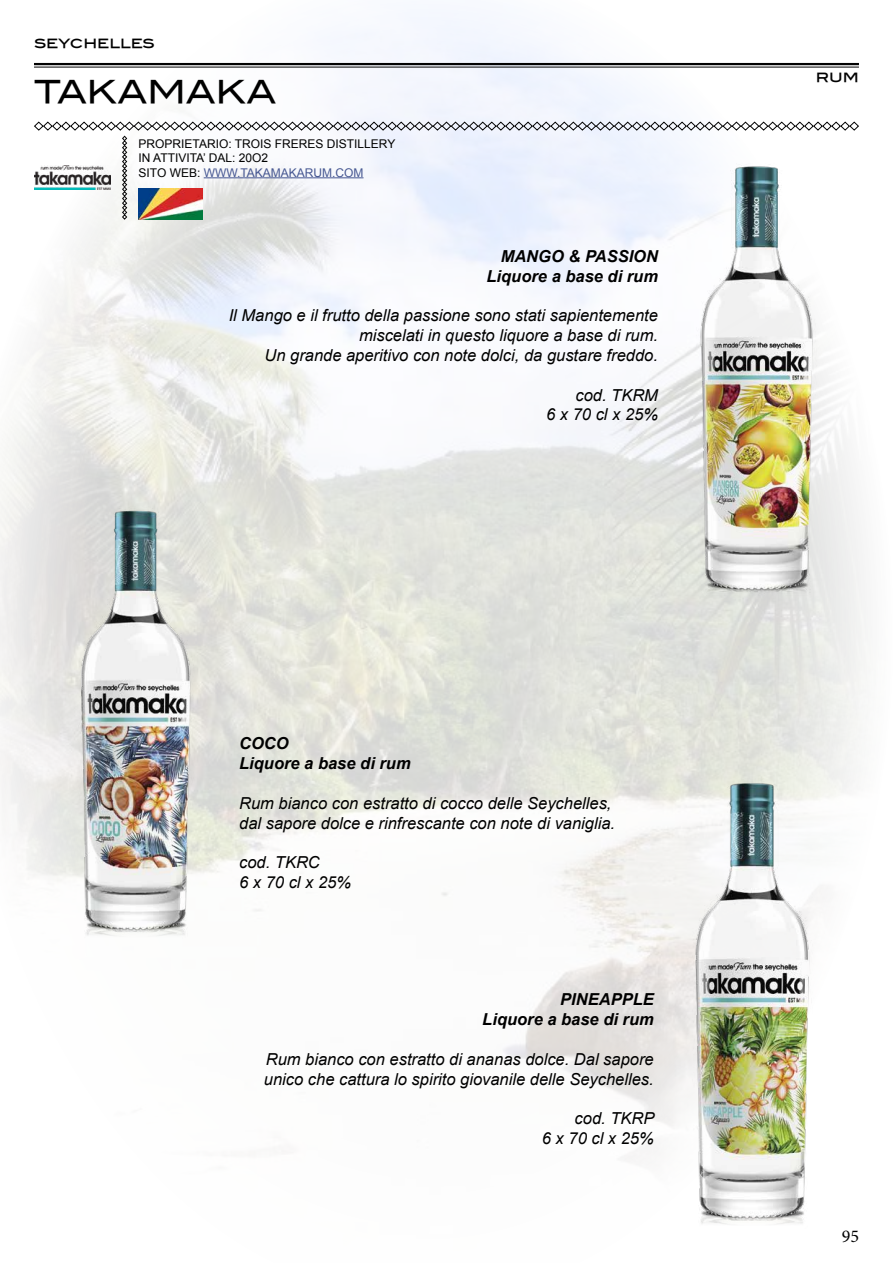
<style>
.page{position:relative;width:893px;height:1263px;background:#fff}
.page>*{position:absolute;margin:0;border:0;box-sizing:border-box;transform-origin:0 0}
.t1{font:31.5px "Blair Md ITCTT Medium";letter-spacing:-.01em;color:#000}
.t2{font:18px "Minion Pro";color:#000}
.t3{font:italic 16.5px/19.8px "Arial";color:#000;text-align:right}
.t4{font:italic 700 16.5px/19.8px "Arial";color:#000;text-align:right}
.t5{font:15px "Blair Md ITCTT Medium";color:#000}
.t6{font:12px/14.4px "Arial";color:#000}
.s1{color:#465792}
</style>
<div class="page">
<hr style="left:34px;top:63px;width:825px;height:2px;background:#030303">
<hr style="left:34px;top:67px;width:825px;height:1px;background:#030303">
<svg style="left:34px;top:121px;width:825px;height:99px"></svg>
<img style="left:661px;top:158px;width:198px;height:443px">
<img style="left:34px;top:506px;width:201px;height:435px">
<img style="left:654px;top:779px;width:205px;height:447px">
<img style="left:139px;top:189px;width:63px;height:31px">
<p class="t5" style="left:34px;top:34px;width:122px">seychelles</p>
<h1 class="t1" style="left:34px;top:73px;width:244px">TAKAMAKA</h1>
<p class="t6" style="left:139px;top:136px;width:258px">PROPRIETARIO: TROIS FRERES DISTILLERY<br>IN ATTIVITA’ DAL: 20O2<br>SITO WEB: <span class="s1">WWW.TAKAMAKARUM.COM</span></p>
<p class="t4" style="left:487px;top:247px;width:173px">MANGO &amp; PASSION<br>Liquore a base di rum</p>
<p class="t3" style="left:229px;top:306px;width:431px">Il Mango e il frutto della passione sono stati sapientemente miscelati in questo liquore a base di rum.<br>Un grande aperitivo con note dolci, da gustare freddo.</p>
<p class="t3" style="left:546px;top:385px;width:113px">cod. TKRM<br>6 x 70 cl x 25%</p>
<p class="t4" style="left:239px;top:734px;width:173px;text-align:left">COCO<br>Liquore a base di rum</p>
<p class="t3" style="left:239px;top:793px;width:378px;text-align:left">Rum bianco con estratto di cocco delle Seychelles, dal sapore dolce e rinfrescante con note di vaniglia.</p>
<p class="t3" style="left:239px;top:853px;width:113px;text-align:left">cod. TKRC<br>6 x 70 cl x 25%</p>
<p class="t4" style="left:482px;top:990px;width:173px">PINEAPPLE<br>Liquore a base di rum</p>
<p class="t3" style="left:264px;top:1049px;width:391px;text-align:left">Rum bianco con estratto di ananas dolce. Dal sapore unico che cattura lo spirito giovanile delle Seychelles.</p>
<p class="t3" style="left:542px;top:1109px;width:114px">cod. TKRP<br>6 x 70 cl x 25%</p>
<p class="t5" style="left:816px;top:67px;width:45px">rum</p>
<p class="t2" style="left:842px;top:1224px;width:19px">95</p>
</div>
